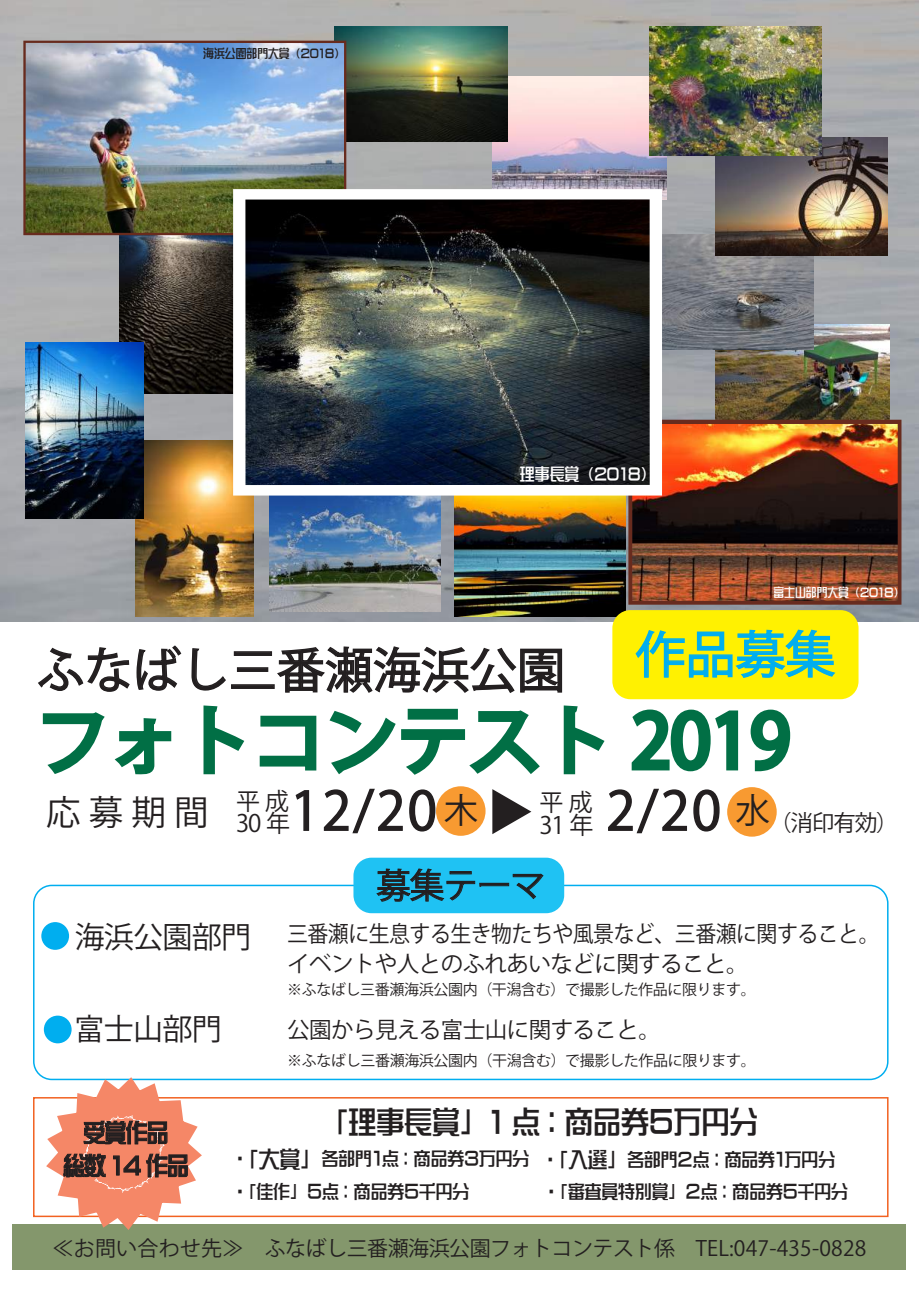
<style>
.page{position:relative;width:919px;height:1289px;background:#fff}
.page>*{position:absolute;margin:0;border:0;box-sizing:border-box;transform-origin:0 0}
.t1{font:52.5px "Koz Go Pr 6 N";color:#231f20}
.t2{font:49.95px "Koz Go Pr 6 N";color:#00aeef}
.t3{font:48px "Koz Go Pr 6 N";color:#231f20}
.t4{font:34.5px "Koz Go Pr 6 N";letter-spacing:-.025em;color:#231f20}
.t5{font:30px "Singeitai EGP4 Extra SJIS";color:#231f20;scale:.93 1}
.t6{font:30px "Koz Go Pr 6 N";letter-spacing:-.025em;color:#231f20}
.t7{font:24px/33px "Singeitai EGP4 Extra SJIS";letter-spacing:-.025em;color:#231f20;text-align:center;scale:.9 1}
.t8{font:24px/22.5px "Koz Go Pr 6 N";color:#231f20}
.t9{font:22.5px/30px "Koz Go Pr 6 N";letter-spacing:-.025em;color:#231f20;scale:.93 1}
.t10{font:22.5px "Koz Go Pr 6 N";letter-spacing:-.025em;color:#231f20}
.t11{font:21px "Koz Go Pr 6 N";letter-spacing:-.025em;color:#231f20}
.t12{font:18px/32.8px "Singeitai EGP4 Extra SJIS";color:#231f20;scale:.93 1}
.t13{font:16.5px "Singeitai EGP4 Extra SJIS";color:#fff;scale:.9 1}
.t14{font:15px "Koz Go Pr 6 N";letter-spacing:-.025em;color:#231f20}
.t15{font:12px "Singeitai EGP4 Extra SJIS";color:#231f20;scale:.9 1}
.t16{font:12px "Singeitai EGP4 Extra SJIS";color:#fff;scale:.9 1}
.s1{font-size:24px}
.s2{font-size:34.5px}
.s3{font-size:52.5px}
.s4{font-size:22.5px}
.s5{font-size:21px}
</style>
<div class="page">
<svg style="left:38px;top:645px;width:144px;height:47px"></svg>
<svg style="left:191px;top:648px;width:35px;height:43px"></svg>
<div style="left:234px;top:651px;width:38px;height:5px;border:2px solid #231f20"></div>
<div style="left:237px;top:667px;width:31px;height:5px;border:2px solid #231f20"></div>
<div style="left:231px;top:684px;width:44px;height:5px;border:2px solid #231f20"></div>
<svg style="left:275px;top:621px;width:288px;height:72px"></svg>
<svg style="left:42px;top:712px;width:130px;height:63px"></svg>
<svg style="left:203px;top:705px;width:42px;height:70px"></svg>
<svg style="left:259px;top:715px;width:58px;height:56px"></svg>
<svg style="left:329px;top:708px;width:211px;height:67px"></svg>
<svg style="left:563px;top:705px;width:42px;height:70px"></svg>
<svg style="left:631px;top:709px;width:108px;height:63px"></svg>
<svg style="left:750px;top:709px;width:41px;height:63px"></svg>
<img style="left:0;top:0;width:918px;height:621px">
<svg style="left:295px;top:790px;width:15px;height:41px"></svg>
<svg style="left:323px;top:788px;width:113px;height:46px"></svg>
<svg style="left:608px;top:788px;width:112px;height:46px"></svg>
<div style="left:436px;top:786px;width:49px;height:49px;background:#f89a31;border-radius:50%"></div>
<div style="left:727px;top:787px;width:49px;height:49px;background:#f89a31;border-radius:50%"></div>
<svg style="left:492px;top:789px;width:39px;height:45px"></svg>
<div style="left:33px;top:884px;width:855px;height:196px;border:2px solid #00aeef;border-radius:18px"></div>
<div style="left:353px;top:857px;width:211px;height:56px;background:#1fc2f3;border-radius:18px"></div>
<div style="left:13px;top:1224px;width:893px;height:45px;background:#84976c"></div>
<svg style="left:376px;top:868px;width:168px;height:34px"></svg>
<div style="left:41px;top:922px;width:28px;height:27px;background:#00aeef;border-radius:50%"></div>
<div style="left:33px;top:1097px;width:855px;height:120px;border:2px solid #f26221"></div>
<svg style="left:46px;top:1077px;width:156px;height:152px"></svg>
<div style="left:44px;top:1015px;width:28px;height:28px;background:#00aeef;border-radius:50%"></div>
<img style="left:715px;top:324px;width:174px;height:96px">
<img style="left:135px;top:440px;width:118px;height:176px">
<img style="left:120px;top:235px;width:113px;height:158px">
<img style="left:454px;top:496px;width:171px;height:121px">
<img style="left:492px;top:76px;width:174px;height:123px">
<img style="left:662px;top:235px;width:151px;height:114px">
<img style="left:715px;top:138px;width:172px;height:117px">
<img style="left:26px;top:342px;width:117px;height:177px">
<img style="left:269px;top:495px;width:172px;height:116px">
<img style="left:649px;top:27px;width:172px;height:128px">
<img style="left:334px;top:27px;width:173px;height:115px">
<div style="left:23px;top:41px;width:323px;height:194px;border:4px solid #682b1e"></div>
<div style="left:628px;top:420px;width:273px;height:184px;border:4px solid #682b1e"></div>
<img style="left:26px;top:43px;width:318px;height:190px">
<img style="left:632px;top:424px;width:265px;height:177px">
<img style="left:245px;top:199px;width:404px;height:286px">
<div style="left:612px;top:610px;width:246px;height:89px;background:#fff101;border-radius:18px"></div>
<svg style="left:635px;top:629px;width:201px;height:49px"></svg>
<p class="t15" style="left:203px;top:47px;width:153px">海浜公園部門大賞（2018）</p>
<p class="t13" style="left:520px;top:465px;width:144px">理事長賞（2018）</p>
<p class="t16" style="left:773px;top:586px;width:141px">富士山部門大賞（2018）</p>
<h3 class="t3" style="left:37px;top:643px;width:530px">ふなばし三番瀬海浜公園</h3>
<h2 class="t2" style="left:635px;top:626px;width:201px">作品募集</h2>
<h1 class="t1" style="left:236px;top:781px;width:244px"><span class="s1">30 年</span>12/20 <span class="s2">木</span></h1>
<p class="t10" style="left:606px;top:810px;width:294px"><span class="s3">2/20</span> <sup>水</sup>（消印有効）</p>
<h3 class="t4" style="left:46px;top:792px;width:244px">応 募 期 間 <sup>平成</sup></h3>
<h3 class="t8" style="left:539px;top:791px;width:56px">平成<br>31 年</h3>
<h3 class="t6" style="left:75px;top:920px;width:178px">海浜公園部門</h3>
<h3 class="t6" style="left:75px;top:1012px;width:148px">富士山部門</h3>
<h3 class="t4" style="left:376px;top:866px;width:171px">募集テーマ</h3>
<p class="t9" style="left:287px;top:919px;width:638px">三番瀬に生息する生き物たちや風景など、三番瀬に関すること。イベントや人とのふれあいなどに関すること。</p>
<p class="t14" style="left:287px;top:981px;width:470px">※ふなばし三番瀬海浜公園内（干潟含む）で撮影した作品に限ります。</p>
<p class="t10" style="left:287px;top:1017px;width:375px">公園から見える富士山に関すること。</p>
<p class="t14" style="left:287px;top:1052px;width:470px">※ふなばし三番瀬海浜公園内（干潟含む）で撮影した作品に限ります。</p>
<h3 class="t7" style="left:63px;top:1116px;width:141px">受賞作品<br>総数 14 作品</h3>
<h3 class="t5" style="left:334px;top:1106px;width:456px">「理事長賞」 1 点：商品券５万円分</h3>
<p class="t12" style="left:236px;top:1142px;width:645px">・<span class="s4">「大賞」</span> 各部門１点：商品券３万円分 ・<span class="s5">「入選」</span>各部門２点：商品券１万円分・「佳作」５点：商品券５千円分</p>
<p class="t12" style="left:547px;top:1175px;width:324px">・「審査員特別賞」２点：商品券５千円分</p>
<p class="t11" style="left:53px;top:1235px;width:815px">≪お問い合わせ先≫　ふなばし三番瀬海浜公園フォトコンテスト係　TEL:047-435-0828</p>
</div>
